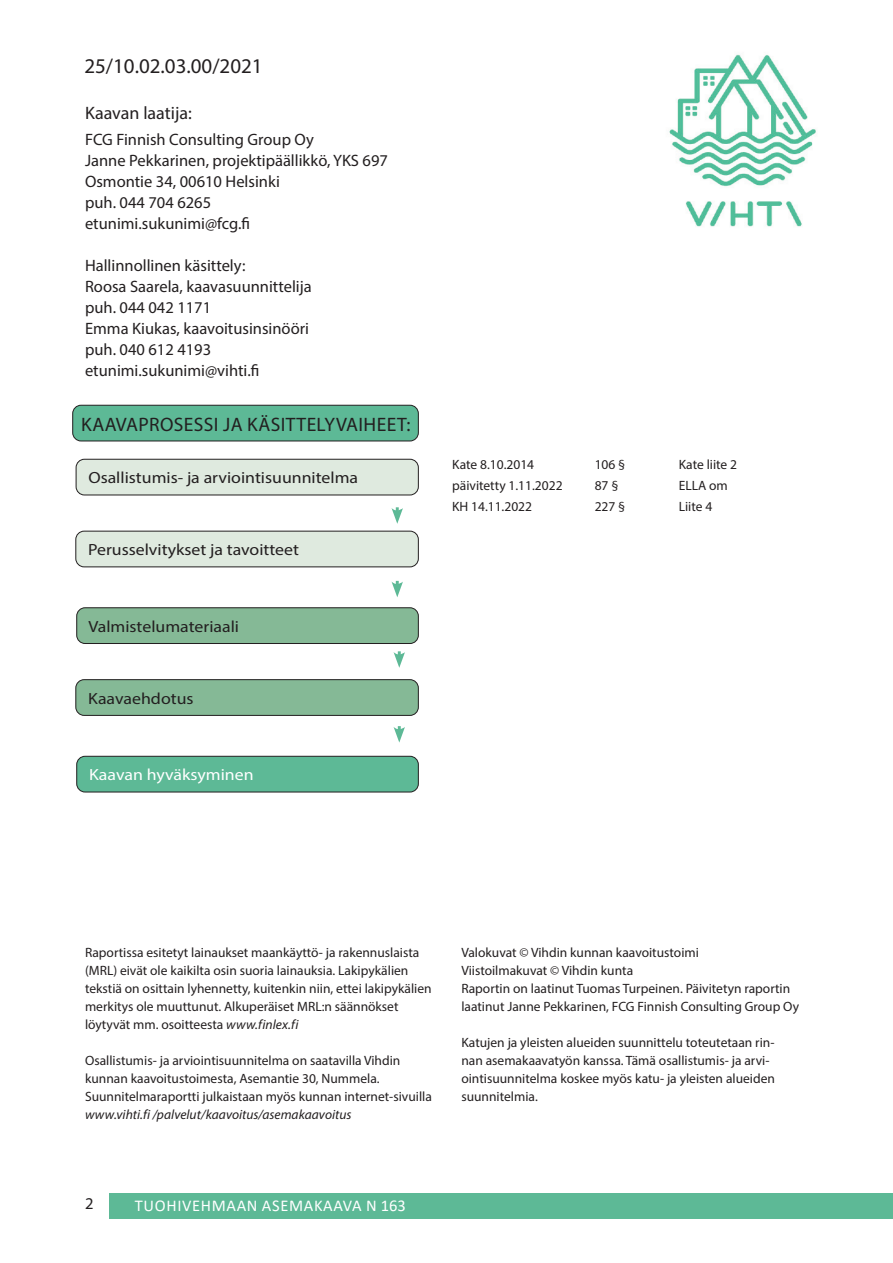
<style>
.page{position:relative;width:893px;height:1263px;background:#fff}
.page>*{position:absolute;margin:0;border:0;box-sizing:border-box;transform-origin:0 0}
.Asianro{font:21px "Myriad Pro";color:#231f20}
.Yläotsikko{font:19.5px "Myriad Pro";letter-spacing:.02em;color:#231f20}
.Kaavan_laatija_otsik{font:18px "Myriad Pro";color:#231f20}
.Kaavan_laatijan_tied{font:16.5px "Myriad Pro";color:#231f20}
.t1{font:16.5px "Calibri";letter-spacing:.04em;color:#fff}
.Kaavaprosessi{font:16.2px "Myriad Pro";color:#231f20;scale:1.1 1}
.Kaavaprosessi_valkoi{font:16.2px "Myriad Pro";color:#fff;scale:1.1 1}
.alateksti{font:13.5px/18px "Myriad Pro";color:#231f20}
.Ympa_txt{font:13.5px "Myriad Pro";color:#231f20}
.s1{font-style:italic}
</style>
<div class="page">
<div style="left:110px;top:1193px;width:783px;height:26px;background:#5db996"></div>
<div style="left:73px;top:405px;width:345px;height:36px;background:#5db996;border-radius:8px"></div>
<div style="left:73px;top:405px;width:345px;height:36px;border:1px solid #231f20;border-radius:8px"></div>
<div style="left:76px;top:531px;width:342px;height:36px;background:#dfeadf;border-radius:8px"></div>
<div style="left:76px;top:531px;width:342px;height:36px;border:1px solid #231f20;border-radius:8px"></div>
<div style="left:77px;top:608px;width:341px;height:35px;background:#85b996;border-radius:8px"></div>
<div style="left:77px;top:608px;width:342px;height:36px;border:1px solid #231f20;border-radius:8px"></div>
<div style="left:76px;top:680px;width:342px;height:35px;background:#85b996;border-radius:8px"></div>
<div style="left:76px;top:679px;width:342px;height:36px;border:1px solid #231f20;border-radius:8px"></div>
<div style="left:77px;top:756px;width:341px;height:36px;background:#5db996;border-radius:8px"></div>
<div style="left:77px;top:756px;width:342px;height:36px;border:1px solid #231f20;border-radius:8px"></div>
<div style="left:76px;top:459px;width:342px;height:36px;background:#dfeadf;border-radius:8px"></div>
<div style="left:76px;top:459px;width:342px;height:36px;border:1px solid #231f20;border-radius:8px"></div>
<svg style="left:391px;top:507px;width:12px;height:17px"></svg>
<svg style="left:394px;top:726px;width:11px;height:17px"></svg>
<svg style="left:394px;top:651px;width:11px;height:17px"></svg>
<svg style="left:391px;top:581px;width:12px;height:16px"></svg>
<img style="left:669px;top:54px;width:147px;height:173px">
<p class="Asianro" style="left:84px;top:53px;width:180px">25/10.02.03.00/2021</p>
<p class="Kaavan_laatija_otsik" style="left:85px;top:102px;width:108px">Kaavan laatija:</p>
<p class="Kaavan_laatijan_tied" style="left:85px;top:129px;width:230px">FCG Finnish Consulting Group Oy</p>
<p class="Kaavan_laatijan_tied" style="left:85px;top:150px;width:304px">Janne Pekkarinen, projektipäällikkö, YKS 697</p>
<p class="Kaavan_laatijan_tied" style="left:85px;top:171px;width:196px">Osmontie 34, 00610 Helsinki</p>
<p class="Kaavan_laatijan_tied" style="left:85px;top:192px;width:128px">puh. 044 704 6265</p>
<p class="Kaavan_laatijan_tied" style="left:85px;top:213px;width:167px">etunimi.sukunimi@fcg.fi</p>
<p class="Kaavan_laatijan_tied" style="left:85px;top:255px;width:162px">Hallinnollinen käsittely:</p>
<p class="Kaavan_laatijan_tied" style="left:85px;top:276px;width:228px">Roosa Saarela, kaavasuunnittelija</p>
<p class="Kaavan_laatijan_tied" style="left:85px;top:297px;width:128px">puh. 044 042 1171</p>
<p class="Kaavan_laatijan_tied" style="left:85px;top:318px;width:226px">Emma Kiukas, kaavoitusinsinööri</p>
<p class="Kaavan_laatijan_tied" style="left:85px;top:339px;width:128px">puh. 040 612 4193</p>
<p class="Kaavan_laatijan_tied" style="left:85px;top:360px;width:176px">etunimi.sukunimi@vihti.fi</p>
<p class="Yläotsikko" style="left:81px;top:412px;width:331px">KAAVAPROSESSI JA KÄSITTELYVAIHEET:</p>
<p class="Kaavaprosessi" style="left:88px;top:468px;width:247px">Osallistumis- ja arviointisuunnitelma</p>
<p class="Kaavaprosessi" style="left:88px;top:540px;width:193px">Perusselvitykset ja tavoitteet</p>
<p class="Kaavaprosessi" style="left:88px;top:616px;width:138px">Valmistelumateriaali</p>
<p class="Kaavaprosessi" style="left:88px;top:688px;width:97px">Kaavaehdotus</p>
<p class="Kaavaprosessi_valkoi" style="left:89px;top:765px;width:151px">Kaavan hyväksyminen</p>
<p class="Ympa_txt" style="left:452px;top:456px;width:84px">Kate 8.10.2014</p>
<p class="Ympa_txt" style="left:595px;top:456px;width:32px">106 §</p>
<p class="Ympa_txt" style="left:679px;top:456px;width:60px">Kate liite 2</p>
<p class="Ympa_txt" style="left:452px;top:477px;width:112px">päivitetty 1.11.2022</p>
<p class="Ympa_txt" style="left:595px;top:477px;width:25px">87 §</p>
<p class="Ympa_txt" style="left:679px;top:477px;width:51px">ELLA om</p>
<p class="Ympa_txt" style="left:452px;top:498px;width:81px">KH 14.11.2022</p>
<p class="Ympa_txt" style="left:595px;top:498px;width:32px">227 §</p>
<p class="Ympa_txt" style="left:679px;top:498px;width:35px">Liite 4</p>
<p class="alateksti" style="left:85px;top:944px;width:348px">Raportissa esitetyt lainaukset maankäyttö- ja rakennuslaista (MRL) eivät ole kaikilta osin suoria lainauksia. Lakipykälien tekstiä on osittain lyhennetty, kuitenkin niin, ettei lakipykälien merkitys ole muuttunut. Alkuperäiset MRL:n säännökset löytyvät mm. osoitteesta <span class="s1">www.finlex.fi</span></p>
<p class="alateksti" style="left:85px;top:1052px;width:348px">Osallistumis- ja arviointisuunnitelma on saatavilla Vihdin kunnan kaavoitustoimesta, Asemantie 30, Nummela.<br>Suunnitelmaraportti julkaistaan myös kunnan internet-sivuilla <span class="s1">www.vihti.fi /palvelut/kaavoitus/asemakaavoitus</span></p>
<p class="alateksti" style="left:461px;top:944px;width:339px">Valokuvat © Vihdin kunnan kaavoitustoimi<br>Viistoilmakuvat © Vihdin kunta<br>Raportin on laatinut Tuomas Turpeinen. Päivitetyn raportin laatinut Janne Pekkarinen, FCG Finnish Consulting Group Oy</p>
<p class="alateksti" style="left:461px;top:1034px;width:315px">Katujen ja yleisten alueiden suunnittelu toteutetaan rin&shy;nan asemakaavatyön kanssa. Tämä osallistumis- ja arvi&shy;ointisuunnitelma koskee myös katu- ja yleisten alueiden suunnitelmia.</p>
<p class="Kaavan_laatijan_tied" style="left:85px;top:1194px;width:10px">2</p>
<p class="t1" style="left:135px;top:1194px;width:272px">TUOHIVEHMAAN ASEMAKAAVA N 163</p>
</div>
